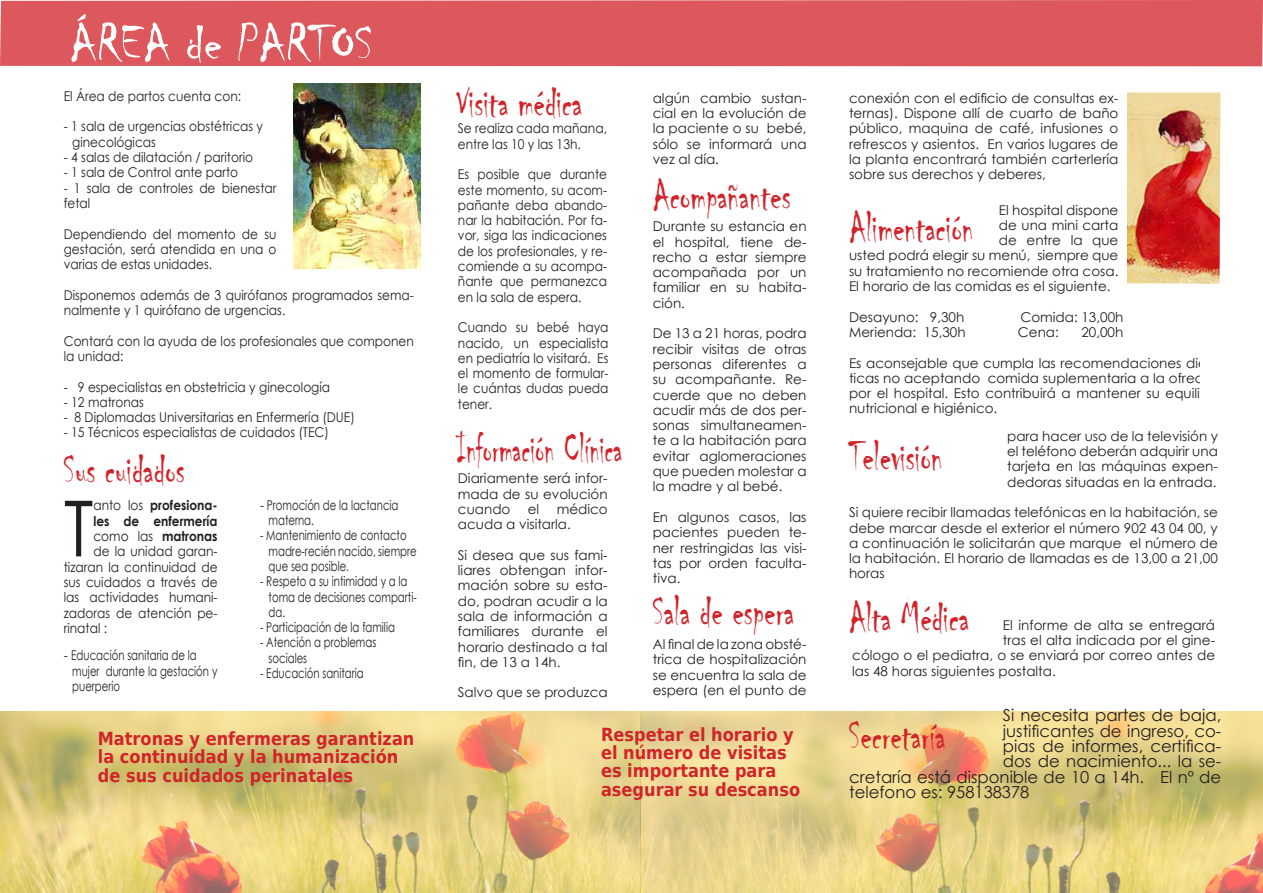
<style>
.page{position:relative;width:1263px;height:893px;background:#fff}
.page>*{position:absolute;margin:0;border:0;box-sizing:border-box;transform-origin:0 0}
.t1{font:77.4px "Century Gothic";color:#231f20;scale:.9 1}
.titulos_secciones{font:54px "Chiller";color:#fff}
.titulos_secciones-2{font:45px "Chiller";color:#d1232a;scale:.75 1}
.titulos_secciones-3{font:45px "Chiller";color:#d1232a;scale:.65 1}
.entresacados{font:700 18px/18.3px "DejaVu Sans";color:#d1232a;scale:.9 1}
.t2{font:16.5px "Century Gothic";color:#231f20}
.t3{font:13.5px/15.3px "Century Gothic";color:#231f20;text-align:justify}
.t4{font:13.5px/15.3px "Century Gothic";color:#231f20;scale:.9 1}
.t5{font:13.5px/15.3px "Century Gothic";color:#231f20;scale:.75 1}
.t6{font:700 13.5px "Century Gothic";color:#231f20;scale:.9 1}
.s1{font-weight:400}
</style>
<div class="page">
<img style="left:1px;top:711px;width:1262px;height:182px">
<div style="left:0;top:0;width:1263px;height:66px;background:#dc585d"></div>
<img style="left:293px;top:84px;width:127px;height:185px">
<img style="left:1127px;top:92px;width:93px;height:192px">
<p class="titulos_secciones" style="left:70px;top:14px;width:301px">Área de partos</p>
<p class="t4" style="left:64px;top:88px;width:199px">El Área de partos cuenta con:</p>
<p class="t4" style="left:64px;top:119px;width:223px">- 1 sala de urgencias obstétricas y</p>
<p class="t4" style="left:72px;top:134px;width:94px">ginecológicas</p>
<p class="t4" style="left:64px;top:149px;width:212px">- 4 salas de dilatación / paritorio</p>
<p class="t4" style="left:64px;top:165px;width:195px">- 1 sala de Control ante parto</p>
<p class="t4" style="left:64px;top:180px;width:238px">- 1 sala de controles de bienestar fetal</p>
<p class="t4" style="left:64px;top:226px;width:238px;text-align:justify">Dependiendo del momento de su gestación, será atendida en una o varias de estas unidades.</p>
<p class="t4" style="left:64px;top:287px;width:390px">Disponemos además de 3 quirófanos programados sema&shy;nalmente y 1 quirófano de urgencias.</p>
<p class="t4" style="left:64px;top:333px;width:391px">Contará con la ayuda de los profesionales que componen la unidad:</p>
<p class="t4" style="left:64px;top:379px;width:298px">- 9 especialistas en obstetricia y ginecología</p>
<p class="t4" style="left:64px;top:394px;width:90px">- 12 matronas</p>
<p class="t4" style="left:64px;top:409px;width:325px">- 8 Diplomadas Universitarias en Enfermería (DUE)</p>
<p class="t4" style="left:64px;top:425px;width:296px">- 15 Técnicos especialistas de cuidados (TEC)</p>
<p class="titulos_secciones-2" style="left:64px;top:445px;width:163px">Sus cuidados</p>
<p class="t1" style="left:64px;top:474px;width:34px">T</p>
<p class="t6" style="left:93px;top:495px;width:139px"><span class="s1">anto los</span> profesiona-</p>
<p class="t6" style="left:93px;top:511px;width:139px">les de enfermería</p>
<p class="t6" style="left:93px;top:526px;width:139px"><span class="s1">como las</span> matronas</p>
<p class="t4" style="left:93px;top:544px;width:139px">de la unidad garan-</p>
<p class="t4" style="left:64px;top:559px;width:172px">tizaran la continuidad de</p>
<p class="t4" style="left:64px;top:574px;width:172px">sus cuidados a través de</p>
<p class="t4" style="left:64px;top:590px;width:172px">las actividades humani-</p>
<p class="t4" style="left:64px;top:605px;width:172px">zadoras de atención pe-</p>
<p class="t4" style="left:64px;top:620px;width:50px">rinatal :</p>
<p class="t4" style="left:64px;top:647px;width:149px">- Educación sanitaria de la</p>
<p class="t5" style="left:72px;top:663px;width:195px">mujer durante la gestación y puerperio</p>
<p class="t4" style="left:260px;top:497px;width:155px">- Promoción de la lactancia</p>
<p class="t5" style="left:269px;top:512px;width:62px">materna.</p>
<p class="t5" style="left:260px;top:528px;width:197px">- Mantenimiento de contacto</p>
<p class="t5" style="left:269px;top:543px;width:199px">madre-recién nacido, siempre que sea posible.</p>
<p class="t5" style="left:260px;top:573px;width:198px">- Respeto a su intimidad y a la</p>
<p class="t5" style="left:269px;top:589px;width:199px">toma de decisiones comparti&shy;da.</p>
<p class="t5" style="left:260px;top:619px;width:181px">- Participación de la familia</p>
<p class="t5" style="left:260px;top:635px;width:156px">- Atención a problemas</p>
<p class="t5" style="left:269px;top:650px;width:53px">sociales</p>
<p class="t5" style="left:260px;top:665px;width:140px">- Educación sanitaria</p>
<p class="entresacados" style="left:98px;top:729px;width:353px">Matronas y enfermeras garantizan la continuidad y la humanización de sus cuidados perinatales</p>
<p class="titulos_secciones-2" style="left:456px;top:78px;width:169px">Visita médica</p>
<p class="t4" style="left:458px;top:121px;width:167px">Se realiza cada mañana, entre las 10 y las 13h.</p>
<p class="t4" style="left:458px;top:166px;width:167px;text-align:justify">Es posible que durante este momento, su acom&shy;pañante deba abando&shy;nar la habitación. Por fa&shy;vor, siga las indicaciones de los profesionales, y re&shy;comiende a su acompa&shy;ñante que permanezca en la sala de espera.</p>
<p class="t4" style="left:458px;top:319px;width:169px;text-align:justify">Cuando su bebé haya nacido, un especialista en pediatría lo visitará. Es el momento de formular&shy;le cuántas dudas pueda tener.</p>
<p class="titulos_secciones-3" style="left:456px;top:424px;width:257px">Información Clínica</p>
<p class="t3" style="left:458px;top:470px;width:151px">Diariamente será infor&shy;mada de su evolución cuando</p>
<p class="t3" style="left:458px;top:501px;width:151px;text-indent:99px">médico acuda a visitarla.</p>
<p class="t3" style="left:458px;top:547px;width:151px">Si desea que sus fami&shy;liares obtengan infor&shy;mación sobre su esta&shy;do, podran acudir a la sala de información a familiares durante el horario destinado a tal fin, de 13 a 14h.</p>
<p class="t3" style="left:458px;top:685px;width:151px">Salvo que se produzca</p>
<p class="t3" style="left:528px;top:501px;width:13px">el</p>
<p class="t3" style="left:653px;top:90px;width:155px">algún cambio sustan&shy;cial en la evolución de la paciente o su bebé, sólo se informará una vez al día.</p>
<p class="t3" style="left:849px;top:90px;width:271px">conexión con el edificio de consultas ex&shy;ternas). Dispone allí de cuarto de baño público, maquina de café, infusiones o refrescos y asientos. En varios lugares de la planta encontrará también carterlería sobre sus derechos y deberes,</p>
<p class="titulos_secciones-2" style="left:653px;top:171px;width:185px">Acompañantes</p>
<p class="t3" style="left:999px;top:202px;width:121px">El hospital dispone</p>
<p class="t3" style="left:999px;top:217px;width:121px">de una mini carta</p>
<p class="t3" style="left:999px;top:232px;width:121px">de entre la que</p>
<p class="t3" style="left:849px;top:248px;width:271px">usted podrá elegir su menú, siempre que</p>
<p class="t3" style="left:849px;top:263px;width:271px">su tratamiento no recomiende otra cosa.</p>
<p class="t3" style="left:849px;top:278px;width:263px">El horario de las comidas es el siguiente.</p>
<p class="t3" style="left:849px;top:309px;width:117px">Desayuno: 9,30h</p>
<p class="t3" style="left:1020px;top:309px;width:105px">Comida: 13,00h</p>
<p class="t3" style="left:849px;top:324px;width:118px">Merienda: 15,30h</p>
<p class="t3" style="left:1018px;top:324px;width:42px">Cena:</p>
<p class="t3" style="left:1081px;top:324px;width:43px">20,00h</p>
<p class="t3" style="left:849px;top:355px;width:377px">Es aconsejable que cumpla las recomendaciones dieté&shy;ticas no aceptando comida suplementaria a la ofrecida por el hospital. Esto contribuirá a mantener su equilibrio nutricional e higiénico.</p>
<p class="titulos_secciones-2" style="left:849px;top:203px;width:168px">Alimentación</p>
<p class="t3" style="left:653px;top:218px;width:155px">Durante su estancia en el hospital, tiene de&shy;recho a estar siempre acompañada por un familiar en su habita&shy;ción.</p>
<p class="t3" style="left:653px;top:326px;width:155px">De 13 a 21 horas, podra recibir visitas de otras personas diferentes a su acompañante. Re&shy;cuerde que no deben acudir más de dos per&shy;sonas simultaneamen&shy;te a la habitación para evitar aglomeraciones que pueden molestar a la madre y al bebé.</p>
<p class="t3" style="left:653px;top:509px;width:155px">En algunos casos, las pacientes pueden te&shy;ner restringidas las visi&shy;tas por orden faculta&shy;tiva.</p>
<p class="t3" style="left:1007px;top:428px;width:212px">para hacer uso de la televisión y el teléfono deberán adquirir una tarjeta en las máquinas expen&shy;dedoras situadas en la entrada.</p>
<p class="t3" style="left:849px;top:504px;width:370px">Si quiere recibir llamadas telefónicas en la habitación, se debe marcar desde el exterior el número 902 43 04 00, y a continuación le solicitarán que marque el número de la habitación. El horario de llamadas es de 13,00 a 21,00 horas</p>
<p class="titulos_secciones-2" style="left:849px;top:432px;width:126px">Televisión</p>
<p class="titulos_secciones-2" style="left:653px;top:586px;width:190px">Sala de espera</p>
<p class="t3" style="left:653px;top:636px;width:155px">Al final de la zona obsté&shy;trica de hospitalización se encuentra la sala de espera (en el punto de</p>
<p class="titulos_secciones-2" style="left:849px;top:592px;width:162px">Alta Médica</p>
<p class="t3" style="left:1003px;top:617px;width:214px">El informe de alta se entregará</p>
<p class="t3" style="left:1003px;top:632px;width:214px">tras el alta indicada por el gine-</p>
<p class="t3" style="left:852px;top:648px;width:364px">cólogo o el pediatra, o se enviará por correo antes de</p>
<p class="t3" style="left:852px;top:663px;width:205px">las 48 horas siguientes postalta.</p>
<p class="entresacados" style="left:601px;top:725px;width:223px">Respetar el horario y el número de visitas es importante para asegurar su descanso</p>
<p class="t2" style="left:1003px;top:704px;width:220px">Si necesita partes de baja,</p>
<p class="t2" style="left:1003px;top:719px;width:220px">justificantes de ingreso, co-</p>
<p class="t2" style="left:1003px;top:734px;width:220px">pias de informes, certifica-</p>
<p class="t2" style="left:1003px;top:750px;width:220px">dos de nacimiento... la se-</p>
<p class="t2" style="left:849px;top:765px;width:374px">cretaría está disponible de 10 a 14h. El nº de</p>
<p class="t2" style="left:849px;top:780px;width:182px">telefono es: 958138378</p>
<p class="titulos_secciones-2" style="left:849px;top:711px;width:130px">Secretaría</p>
</div>
